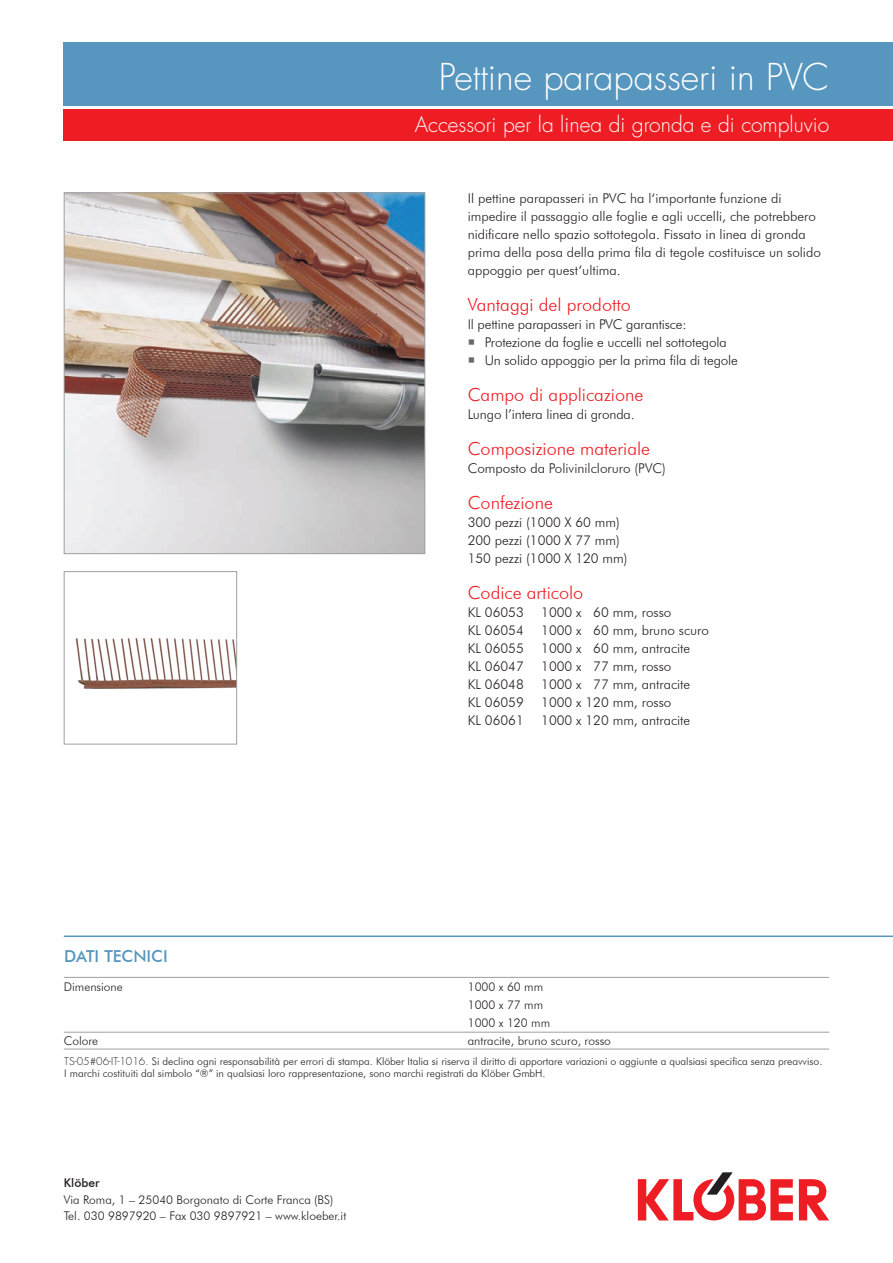
<style>
.page{position:relative;width:893px;height:1263px;background:#fff}
.page>*{position:absolute;margin:0;border:0;box-sizing:border-box;transform-origin:0 0}
.t1{font:300 36px "Futura LT Pro";color:#fff}
.t2{font:300 21px "Futura LT Pro";color:#fff}
.t3{font:300 18px "Futura BT";color:#ee1d23}
.t4{font:500 16.5px "Futura BT";color:#5796be}
.t5{font:300 13.5px/18px "Futura BT";color:#231f20}
.t6{font:300 12px "Futura BT";color:#231f20}
.t7{font:500 12px "Futura BT";color:#231f20}
.t8{font:300 10.5px "Futura BT";color:#231f20}
.s1{font-family:"Futura LT Pro"}
</style>
<div class="page">
<div style="left:64px;top:43px;width:829px;height:63px;background:#5796be"></div>
<div style="left:64px;top:109px;width:829px;height:32px;background:#ee1d23"></div>
<svg style="left:799px;top:1179px;width:30px;height:41px"></svg>
<svg style="left:638px;top:1172px;width:155px;height:48px"></svg>
<img style="left:66px;top:195px;width:357px;height:357px">
<div style="left:64px;top:193px;width:361px;height:361px;border:1px solid #9d9fa2"></div>
<img style="left:75px;top:638px;width:160px;height:51px">
<div style="left:64px;top:571px;width:173px;height:173px;border:1px solid #9d9fa2"></div>
<hr style="left:64px;top:935px;width:829px;height:2px;background:#5796be">
<hr style="left:64px;top:1032px;width:765px;height:1px;background:#9d9fa2">
<hr style="left:64px;top:1049px;width:765px;height:1px;background:#9d9fa2">
<hr style="left:64px;top:977px;width:765px;height:1px;background:#9d9fa2">
<p class="t1" style="left:439px;top:54px;width:392px">Pettine parapasseri in PVC</p>
<p class="t2" style="left:415px;top:111px;width:416px">Accessori per la linea di gronda e di compluvio</p>
<p class="t5" style="left:468px;top:189px;width:355px">Il pettine parapasseri in PVC ha l‘importante funzione di impedire il passaggio alle foglie e agli uccelli, che potrebbero nidificare nello spazio sottotegola. Fissato in linea di gronda prima della posa della prima fila di tegole costituisce un solido appoggio per quest‘ultima.</p>
<p class="t3" style="left:468px;top:294px;width:165px">Vantaggi del prodotto</p>
<p class="t5" style="left:468px;top:315px;width:220px">Il pettine parapasseri in PVC garantisce:</p>
<p class="t5" style="left:485px;top:333px;width:243px">Protezione da foglie e uccelli nel sottotegola</p>
<p class="t5" style="left:485px;top:351px;width:255px">Un solido appoggio per la prima fila di tegole</p>
<p class="t3" style="left:468px;top:384px;width:177px">Campo di applicazione</p>
<p class="t5" style="left:468px;top:405px;width:168px">Lungo l’intera linea di gronda.</p>
<p class="t3" style="left:468px;top:438px;width:184px">Composizione materiale</p>
<p class="t5" style="left:468px;top:459px;width:200px">Composto da Polivinilcloruro (PVC)</p>
<p class="t3" style="left:468px;top:492px;width:87px">Confezione</p>
<p class="t5" style="left:468px;top:513px;width:154px">300 pezzi (1000 X 60 mm)</p>
<p class="t5" style="left:468px;top:531px;width:154px">200 pezzi (1000 X 77 mm)</p>
<p class="t5" style="left:468px;top:549px;width:161px">150 pezzi (1000 X 120 mm)</p>
<p class="t3" style="left:468px;top:582px;width:117px">Codice articolo</p>
<p class="t5" style="left:468px;top:603px;width:58px">KL 06053</p>
<p class="t5" style="left:541px;top:603px;width:132px">1000 x 60 mm, rosso</p>
<p class="t5" style="left:468px;top:621px;width:58px">KL 06054</p>
<p class="t5" style="left:541px;top:621px;width:169px">1000 x 60 mm, bruno scuro</p>
<p class="t5" style="left:468px;top:639px;width:58px">KL 06055</p>
<p class="t5" style="left:541px;top:639px;width:151px">1000 x 60 mm, antracite</p>
<p class="t5" style="left:468px;top:657px;width:58px">KL 06047</p>
<p class="t5" style="left:541px;top:657px;width:132px">1000 x 77 mm, rosso</p>
<p class="t5" style="left:468px;top:675px;width:58px">KL 06048</p>
<p class="t5" style="left:541px;top:675px;width:151px">1000 x 77 mm, antracite</p>
<p class="t5" style="left:468px;top:693px;width:58px">KL 06059</p>
<p class="t5" style="left:541px;top:693px;width:132px">1000 x 120 mm, rosso</p>
<p class="t5" style="left:468px;top:711px;width:58px">KL 06061</p>
<p class="t5" style="left:541px;top:711px;width:151px">1000 x 120 mm, antracite</p>
<p class="t4" style="left:64px;top:946px;width:105px">DATI TECNICI</p>
<p class="t6" style="left:64px;top:979px;width:61px">Dimensione</p>
<p class="t6" style="left:468px;top:979px;width:77px">1000 x 60 mm</p>
<p class="t6" style="left:468px;top:997px;width:77px">1000 x 77 mm</p>
<p class="t6" style="left:468px;top:1015px;width:84px">1000 x 120 mm</p>
<p class="t6" style="left:468px;top:1033px;width:145px">antracite, bruno scuro, rosso</p>
<p class="t8" style="left:64px;top:1054px;width:760px"><span class="s1">TS-05#06-IT-1016.</span> Si declina ogni responsabilità per errori di stampa. Klöber Italia si riserva il diritto di apportare variazioni o aggiunte a qualsiasi specifica senza preavviso.</p>
<p class="t8" style="left:64px;top:1067px;width:483px">I marchi costituiti dal simbolo “®” in qualsiasi loro rappresentazione, sono marchi registrati da Klöber GmbH.</p>
<p class="t6" style="left:64px;top:1033px;width:36px">Colore</p>
<p class="t7" style="left:64px;top:1176px;width:37px">Klöber</p>
<p class="t6" style="left:64px;top:1192px;width:271px">Via Roma, 1 – 25040 Borgonato di Corte Franca (BS)</p>
<p class="t6" style="left:64px;top:1209px;width:284px">Tel. 030 9897920 – Fax 030 9897921 – www.kloeber.it</p>
</div>
